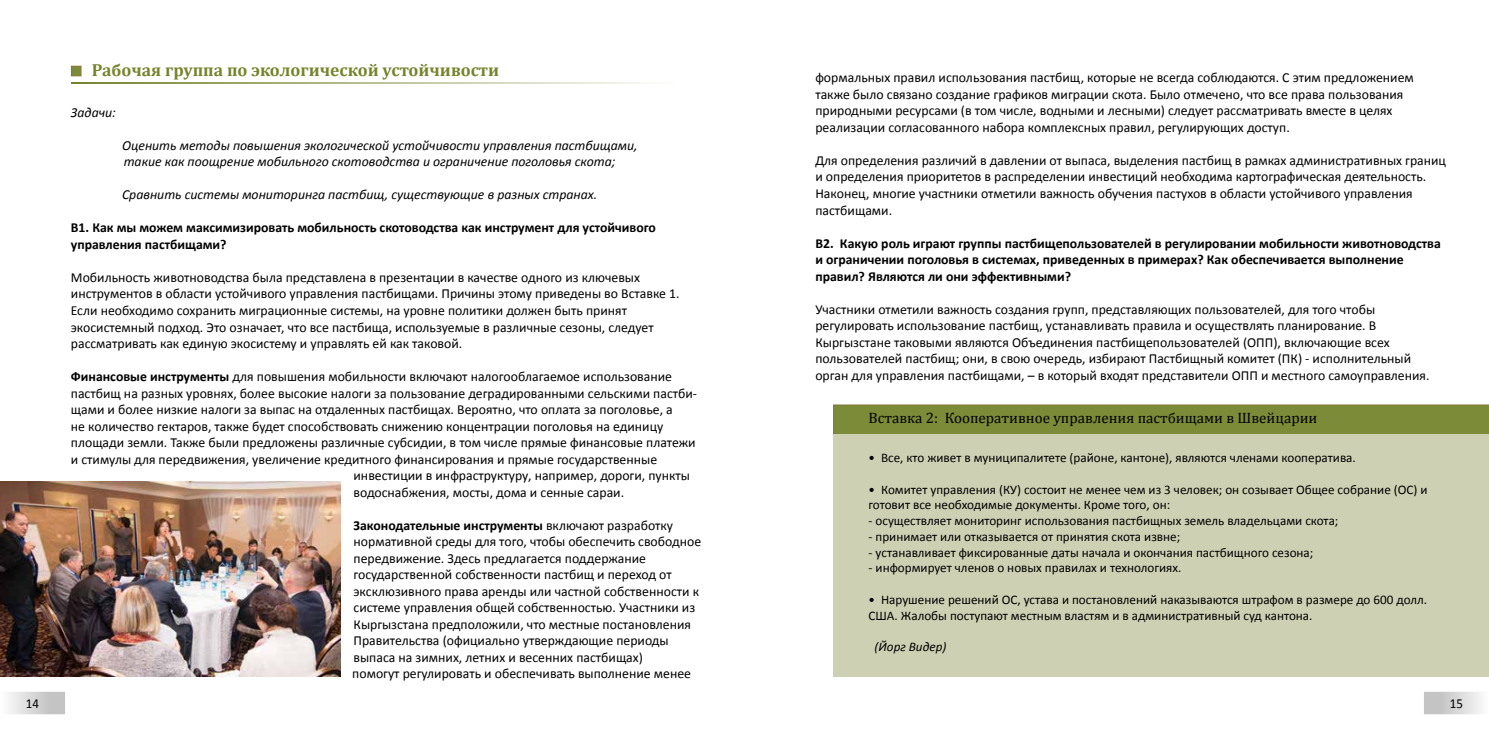
<style>
.page{position:relative;width:1489px;height:745px;background:#fff}
.page>*{position:absolute;margin:0;border:0;box-sizing:border-box;transform-origin:0 0}
.t1{font:700 17.5px "Cambria";color:#76832b}
.t2{font:15px "Cambria";color:#000}
.t3{font:13.75px/16.5px "Calibri";color:#000}
.t4{font:700 13.75px/16.5px "Calibri";color:#000}
.t5{font:italic 13.75px/16.5px "Calibri";color:#000}
.t6{font:13.75px "Calibri";color:#000;scale:.94 1}
.t7{font:13.12px/15.8px "Calibri";color:#000}
.t8{font:italic 13.12px "Calibri";color:#000}
.s1{font-weight:700}
</style>
<div class="page">
<div style="left:0;top:691px;width:65px;height:22px;background:linear-gradient(to right,#fcfcfc,#bab9b9);border:1px solid #c5c4c4"></div>
<div style="left:1423px;top:691px;width:65px;height:22px;background:linear-gradient(to right,#b9b8b8,#f8f8f8);border:1px solid #c5c4c4"></div>
<img style="left:0;top:481px;width:340px;height:195px">
<div style="left:833px;top:404px;width:655px;height:30px;background:#7b8b38"></div>
<div style="left:833px;top:434px;width:655px;height:242px;background:#ced0b3"></div>
<hr style="left:71px;top:82px;width:602px;height:1px;background:#76832b">
<div style="left:71px;top:66px;width:10px;height:10px;background:#7b8b38;border:1px solid #847d37"></div>
<p class="t1" style="left:92px;top:58px;width:409px">Рабочая группа по экологической устойчивости</p>
<p class="t5" style="left:71px;top:103px;width:47px">Задачи:</p>
<p class="t5" style="left:122px;top:136px;width:517px">Оценить методы повышения экологической устойчивости управления пастбищами, такие как поощрение мобильного скотоводства и ограничение поголовья скота;</p>
<p class="t5" style="left:122px;top:186px;width:476px">Сравнить системы мониторинга пастбищ, существующие в разных странах.</p>
<p class="t4" style="left:71px;top:219px;width:586px">В1. Как мы можем максимизировать мобильность скотоводства как инструмент для устойчивого управления пастбищами?</p>
<p class="t3" style="left:71px;top:269px;width:610px">Мобильность животноводства была представлена в презентации в качестве одного из ключевых инструментов в области устойчивого управления пастбищами. Причины этому приведены во Вставке 1.<br>Если необходимо сохранить миграционные системы, на уровне политики должен быть принят экосистемный подход. Это означает, что все пастбища, используемые в различные сезоны, следует рассматривать как единую экосистему и управлять ей как таковой.</p>
<p class="t3" style="left:71px;top:368px;width:602px"><span class="s1">Финансовые инструменты</span> для повышения мобильности включают налогооблагаемое использование</p>
<p class="t3" style="left:71px;top:384px;width:627px">пастбищ на разных уровнях, более высокие налоги за пользование деградированными сельскими пастби-</p>
<p class="t3" style="left:71px;top:401px;width:603px">щами и более низкие налоги за выпас на отдаленных пастбищах. Вероятно, что оплата за поголовье, а</p>
<p class="t3" style="left:71px;top:417px;width:594px">не количество гектаров, также будет способствовать снижению концентрации поголовья на единицу</p>
<p class="t3" style="left:71px;top:434px;width:626px">площади земли. Также были предложены различные субсидии, в том числе прямые финансовые платежи</p>
<p class="t3" style="left:71px;top:450px;width:587px">и стимулы для передвижения, увеличение кредитного финансирования и прямые государственные</p>
<p class="t3" style="left:353px;top:467px;width:338px">инвестиции в инфраструктуру, например, дороги, пункты</p>
<p class="t3" style="left:353px;top:483px;width:272px">водоснабжения, мосты, дома и сенные сараи.</p>
<p class="t3" style="left:352px;top:516px;width:350px"><span class="s1">Законодательные инструменты</span> включают разработку нормативной среды для того, чтобы обеспечить свободное передвижение. Здесь предлагается поддержание государственной собственности пастбищ и переход от эксклюзивного права аренды или частной собственности к системе управления общей собственностью. Участники из Кыргызстана предположили, что местные постановления Правительства (официально утверждающие периоды выпаса на зимних, летних и весенних пастбищах)<br>помогут регулировать и обеспечивать выполнение менее</p>
<p class="t3" style="left:815px;top:69px;width:600px">формальных правил использования пастбищ, которые не всегда соблюдаются. С этим предложением также было связано создание графиков миграции скота. Было отмечено, что все права пользования природными ресурсами (в том числе, водными и лесными) следует рассматривать вместе в целях реализации согласованного набора комплексных правил, регулирующих доступ.</p>
<p class="t3" style="left:815px;top:152px;width:632px">Для определения различий в давлении от выпаса, выделения пастбищ в рамках административных границ и определения приоритетов в распределении инвестиций необходима картографическая деятельность.<br>Наконец, многие участники отметили важность обучения пастухов в области устойчивого управления пастбищами.</p>
<p class="t4" style="left:815px;top:234px;width:627px">В2. Какую роль играют группы пастбищепользователей в регулировании мобильности животноводства и ограничении поголовья в системах, приведенных в примерах? Как обеспечивается выполнение правил? Являются ли они эффективными?</p>
<p class="t3" style="left:815px;top:300px;width:615px">Участники отметили важность создания групп, представляющих пользователей, для того чтобы регулировать использование пастбищ, устанавливать правила и осуществлять планирование. В Кыргызстане таковыми являются Объединения пастбищепользователей (ОПП), включающие всех пользователей пастбищ; они, в свою очередь, избирают Пастбищный комитет (ПК) - исполнительный орган для управления пастбищами, – в который входят представители ОПП и местного самоуправления.</p>
<p class="t2" style="left:868px;top:408px;width:450px">Вставка 2: Кооперативное управления пастбищами в Швейцарии</p>
<p class="t7" style="left:868px;top:449px;width:489px">• Все, кто живет в муниципалитете (районе, кантоне), являются членами кооператива.</p>
<p class="t7" style="left:868px;top:481px;width:560px">• Комитет управления (КУ) состоит не менее чем из 3 человек; он созывает Общее собрание (ОС) и готовит все необходимые документы. Кроме того, он:</p>
<p class="t7" style="left:868px;top:512px;width:471px">- осуществляет мониторинг использования пастбищных земель владельцами скота;</p>
<p class="t7" style="left:868px;top:528px;width:313px">- принимает или отказывается от принятия скота извне;</p>
<p class="t7" style="left:868px;top:544px;width:446px">- устанавливает фиксированные даты начала и окончания пастбищного сезона;</p>
<p class="t7" style="left:868px;top:559px;width:314px">- информирует членов о новых правилах и технологиях.</p>
<p class="t7" style="left:868px;top:591px;width:560px">• Нарушение решений ОС, устава и постановлений наказываются штрафом в размере до 600 долл.<br>США. Жалобы поступают местным властям и в административный суд кантона.</p>
<p class="t8" style="left:874px;top:637px;width:74px">(Йорг Видер)</p>
<p class="t6" style="left:26px;top:693px;width:15px">14</p>
<p class="t6" style="left:1449px;top:693px;width:15px">15</p>
</div>
